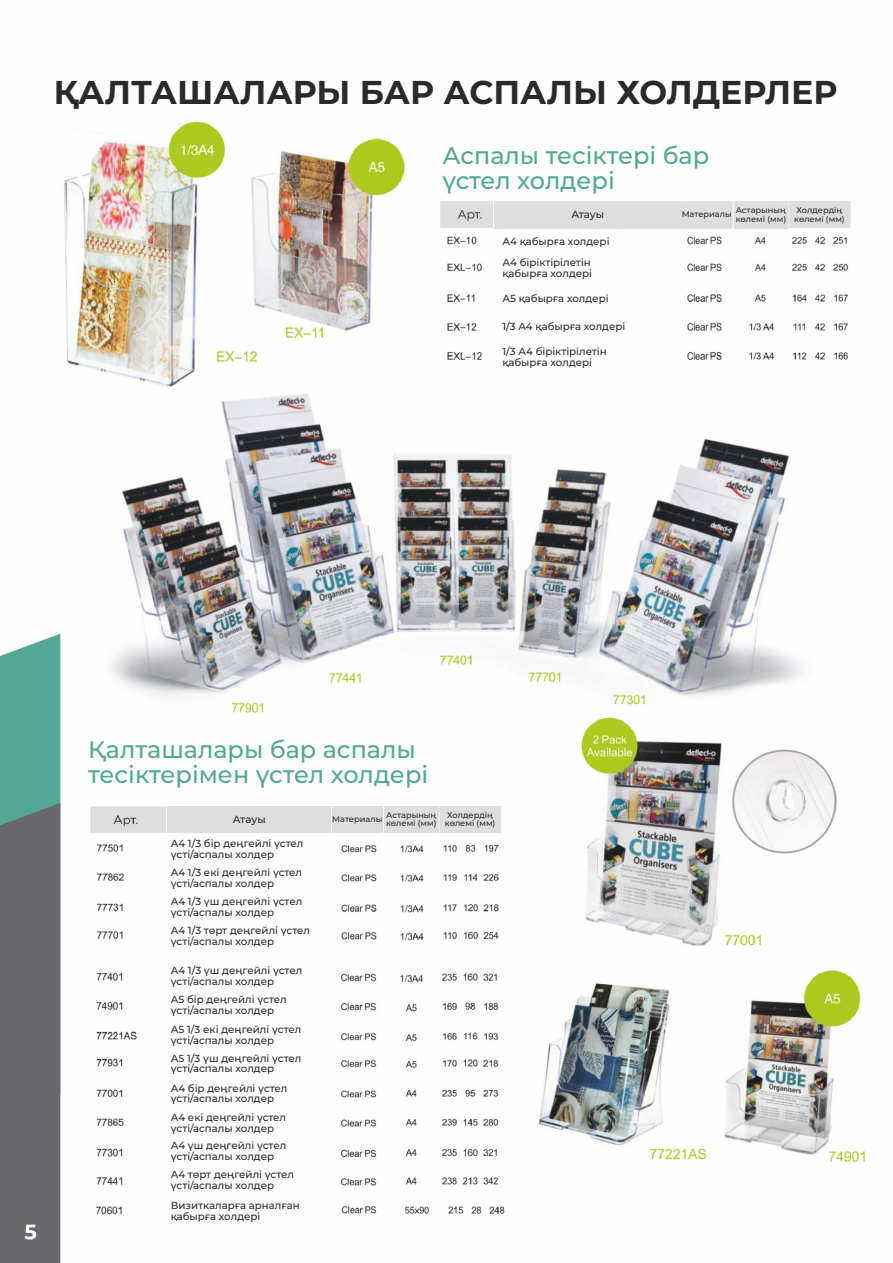
<style>
.page{position:relative;width:893px;height:1263px;background:#fff}
.page>*{position:absolute;margin:0;border:0;box-sizing:border-box;transform-origin:0 0}
.t1{font:700 33px "Montserrat";color:#2b2a29}
.t2{font:500 24px/25.3px "Montserrat";color:#52a895}
.t3{font:500 10.35px "Montserrat";color:#2b2a29}
.t4{font:500 10.2px/10.8px "Montserrat";color:#2b2a29}
.t5{font:500 8.25px/8.7px "Montserrat";color:#2b2a29}
</style>
<div class="page">
<img style="left:60px;top:121px;width:806px;height:1141px">
<svg style="left:0;top:634px;width:60px;height:629px;background:#657c7a"></svg>
<div style="left:432px;top:137px;width:344px;height:62px;background:#fefefe"></div>
<div style="left:494px;top:202px;width:186px;height:26px;background:#dedede"></div>
<div style="left:682px;top:202px;width:50px;height:26px;background:#dedede"></div>
<div style="left:734px;top:202px;width:54px;height:26px;background:#dedede"></div>
<div style="left:789px;top:202px;width:61px;height:26px;background:#dedede"></div>
<div style="left:78px;top:722px;width:343px;height:80px;background:#fefefe"></div>
<div style="left:167px;top:807px;width:163px;height:26px;background:#dedede"></div>
<div style="left:332px;top:807px;width:51px;height:26px;background:#dedede"></div>
<div style="left:384px;top:807px;width:54px;height:26px;background:#dedede"></div>
<div style="left:440px;top:806px;width:60px;height:27px;background:#dedede"></div>
<div style="left:498px;top:233px;width:180px;height:138px;background:#fefefe"></div>
<div style="left:167px;top:835px;width:164px;height:398px;background:#fefefe"></div>
<h1 class="t1" style="left:54px;top:72px;width:785px">ҚАЛТАШАЛАРЫ БАР АСПАЛЫ ХОЛДЕРЛЕР</h1>
<h2 class="t2" style="left:442px;top:143px;width:268px">Аспалы тесіктері бар үстел холдері</h2>
<p class="t3" style="left:571px;top:208px;width:34px">Атауы</p>
<p class="t5" style="left:682px;top:210px;width:52px">Материалы</p>
<p class="t5" style="left:736px;top:206px;width:52px">Астарының көлемі (мм)</p>
<p class="t5" style="left:794px;top:206px;width:52px">Холдердің көлемі (мм)</p>
<p class="t4" style="left:502px;top:230px;width:109px;line-height:21.5px">А4 қабырға холдері<br>А4 біріктірілетін</p>
<p class="t4" style="left:502px;top:268px;width:91px">қабырға холдері</p>
<p class="t4" style="left:502px;top:293px;width:108px">А5 қабырға холдері</p>
<p class="t4" style="left:502px;top:321px;width:124px">1/3 А4 қабырға холдері</p>
<p class="t4" style="left:502px;top:346px;width:106px">1/3 А4 біріктірілетін қабырға холдері</p>
<h2 class="t2" style="left:88px;top:737px;width:342px">Қалташалары бар аспалы тесіктерімен үстел холдері</h2>
<p class="t3" style="left:233px;top:813px;width:34px">Атауы</p>
<p class="t5" style="left:332px;top:815px;width:52px">Материалы</p>
<p class="t5" style="left:386px;top:810px;width:52px">Астарының көлемі (мм)</p>
<p class="t5" style="left:445px;top:810px;width:52px">Холдердің көлемі (мм)</p>
<p class="t4" style="left:171px;top:838px;width:134px">А4 1/3 бір деңгейлі үстел үсті/аспалы холдер</p>
<p class="t4" style="left:171px;top:867px;width:133px">А4 1/3 екі деңгейлі үстел үсті/аспалы холдер</p>
<p class="t4" style="left:171px;top:896px;width:133px">А4 1/3 үш деңгейлі үстел үсті/аспалы холдер</p>
<p class="t4" style="left:171px;top:925px;width:141px">А4 1/3 төрт деңгейлі үстел үсті/аспалы холдер</p>
<p class="t4" style="left:171px;top:965px;width:133px">А4 1/3 үш деңгейлі үстел үсті/аспалы холдер</p>
<p class="t4" style="left:171px;top:994px;width:117px">А5 бір деңгейлі үстел үсті/аспалы холдер</p>
<p class="t4" style="left:171px;top:1024px;width:132px">А5 1/3 екі деңгейлі үстел үсті/аспалы холдер</p>
<p class="t4" style="left:171px;top:1052px;width:132px">А5 1/3 үш деңгейлі үстел үсті/аспалы холдер</p>
<p class="t4" style="left:171px;top:1082px;width:118px">А4 бір деңгейлі үстел үсті/аспалы холдер</p>
<p class="t4" style="left:171px;top:1112px;width:117px">А4 екі деңгейлі үстел үсті/аспалы холдер</p>
<p class="t4" style="left:171px;top:1140px;width:117px">А4 үш деңгейлі үстел үсті/аспалы холдер</p>
<p class="t4" style="left:171px;top:1169px;width:125px">А4 төрт деңгейлі үстел үсті/аспалы холдер</p>
<p class="t4" style="left:171px;top:1200px;width:130px">Визиткаларға арналған қабырға холдері</p>
</div>
